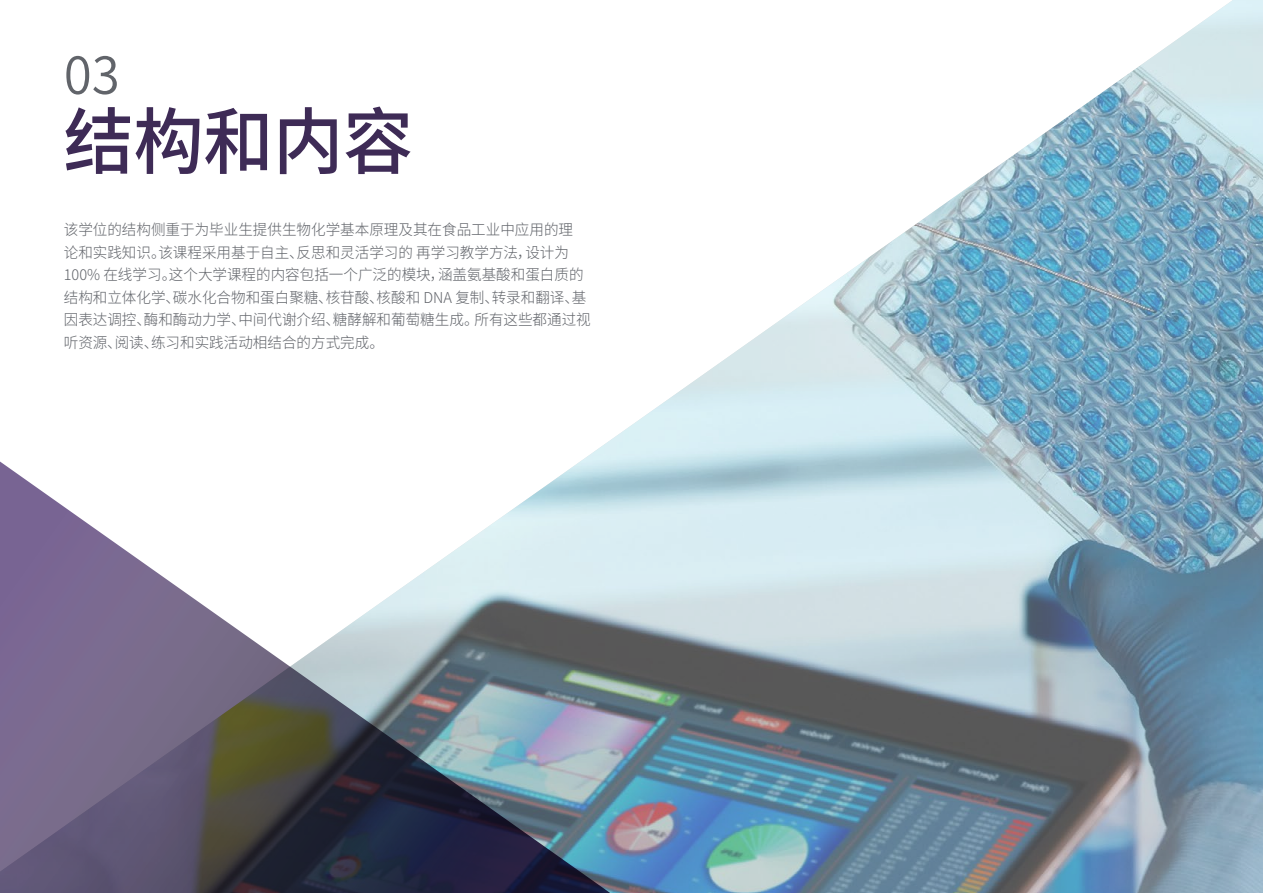
<style>
.page{position:relative;width:1263px;height:893px;background:#fff}
.page>*{position:absolute;margin:0;border:0;box-sizing:border-box;transform-origin:0 0}
.t1{font:500 72px "Source Han Sans CN";color:#3e2b56}
.t2{font:52.5px "Source Han Sans CN";color:#61646a}
.t3{font:300 15px/22.5px "Source Han Sans CN";color:#61646a}
</style>
<div class="page">
<img style="left:602px;top:0;width:661px;height:893px">
<svg style="left:0;top:446px;width:640px;height:447px"></svg>
<h2 class="t2" style="left:64px;top:45px;width:57px">03</h2>
<h1 class="t1" style="left:64px;top:101px;width:351px">结构和内容</h1>
<p class="t3" style="left:64px;top:219px;width:529px">该学位的结构侧重于为毕业生提供生物化学基本原理及其在食品工业中应用的理论和实践知识。该课程采用基于自主、反思和灵活学习的 再学习教学方法，设计为100% 在线学习。这个大学课程的内容包括一个广泛的模块，涵盖氨基酸和蛋白质的结构和立体化学、碳水化合物和蛋白聚糖、核苷酸、核酸和 DNA 复制、转录和翻译、基因表达调控、酶和酶动力学、中间代谢介绍、糖酵解和葡萄糖生成。所有这些都通过视听资源、阅读、练习和实践活动相结合的方式完成。</p>
</div>
